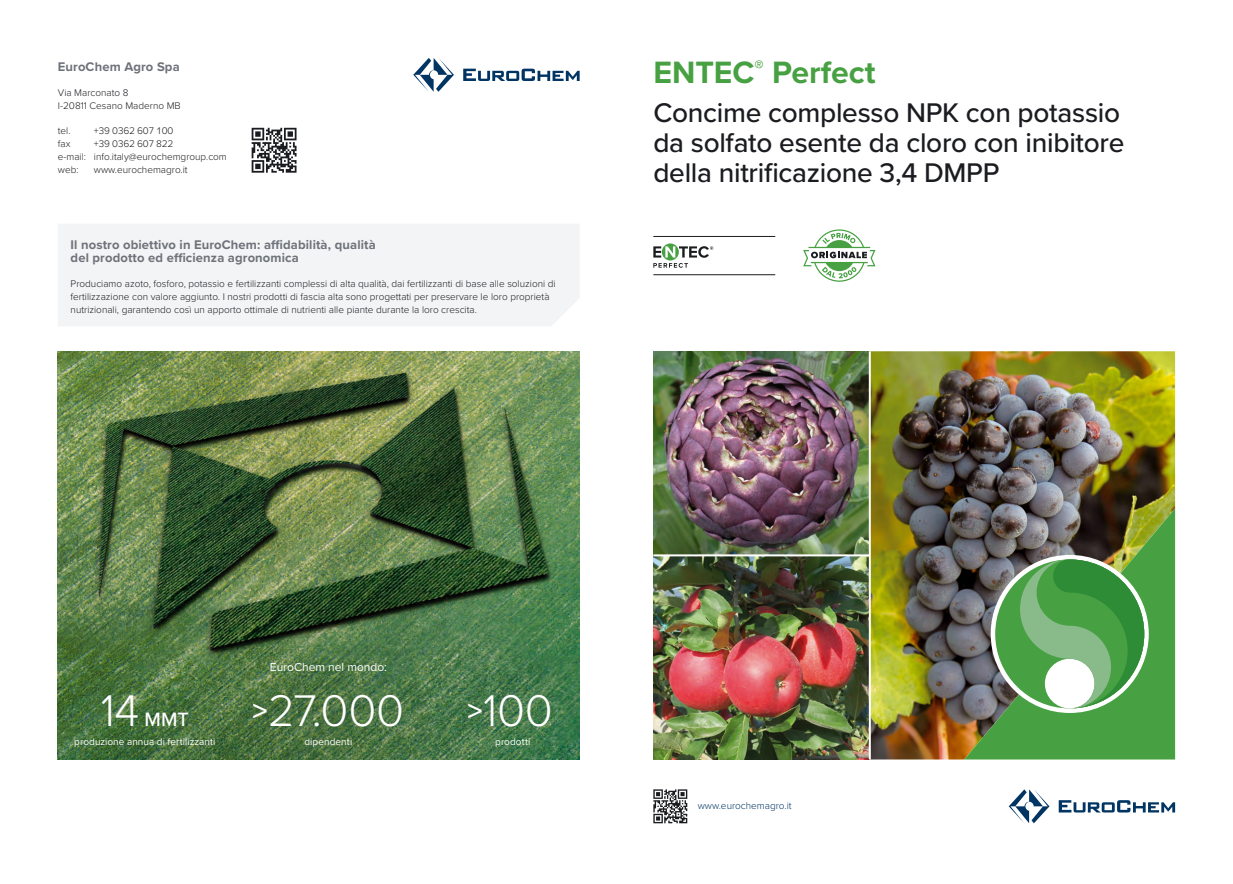
<style>
.page{position:relative;width:1233px;height:884px;background:#fff}
.page>*{position:absolute;margin:0;border:0;box-sizing:border-box;transform-origin:0 0}
.t1{font:300 46px "Proxima Nova";letter-spacing:-.005em;color:#fff}
.Brochure_Header{font:700 32px "Proxima Nova";color:#47a142}
.Brochure_Header_-_2n{font:500 28px/30px "Proxima Nova";letter-spacing:-.01em;color:#1b1c20}
.t2{font:500 20px "Proxima Nova";color:#fff}
.Basic_Header{font:700 13px/12.8px "Proxima Nova";letter-spacing:.01em;color:#6d727a}
.t3{font:12px "Proxima Nova";color:#fff}
.t4{font:300 10px/12.8px "Proxima Nova";color:#1b1c20}
.t5{font:10px "Proxima Nova";letter-spacing:.005em;color:#fff}
.Site_Address{font:300 10px "Proxima Nova";color:#003463}
.t6{font:300 10px "Proxima Nova";letter-spacing:-.025em;color:#1b1c20}
.s1{font-weight:600;font-size:30px}
</style>
<div class="page">
<img style="left:653px;top:351px;width:522px;height:408px">
<hr style="left:869px;top:351px;width:2px;height:408px;background:#fff">
<hr style="left:653px;top:554px;width:217px;height:2px;background:#fff">
<svg style="left:1058px;top:800px;width:117px;height:12px"></svg>
<svg style="left:1008px;top:789px;width:41px;height:34px"></svg>
<img style="left:58px;top:351px;width:521px;height:408px">
<svg style="left:463px;top:69px;width:116px;height:12px"></svg>
<svg style="left:413px;top:58px;width:41px;height:34px"></svg>
<img style="left:964px;top:508px;width:211px;height:251px">
<svg style="left:990px;top:555px;width:158px;height:158px"></svg>
<div style="left:995px;top:559px;width:149px;height:149px;background:#47a142;border-radius:50%"></div>
<svg style="left:1020px;top:559px;width:124px;height:149px"></svg>
<hr style="left:653px;top:236px;width:122px;height:1px;background:#1b1c20">
<hr style="left:653px;top:274px;width:122px;height:1px;background:#1b1c20">
<svg style="left:662px;top:243px;width:17px;height:17px"></svg>
<svg style="left:653px;top:246px;width:60px;height:22px"></svg>
<div style="left:58px;top:224px;width:521px;height:102px;background:#f3f4f5"></div>
<svg style="left:653px;top:789px;width:34px;height:34px"></svg>
<svg style="left:252px;top:128px;width:44px;height:45px"></svg>
<svg style="left:803px;top:229px;width:72px;height:53px"></svg>
<p class="Basic_Header" style="left:58px;top:60px;width:123px">EuroChem Agro Spa</p>
<p class="t4" style="left:58px;top:86px;width:124px">Via Marconato 8<br>I-20811 Cesano Maderno MB</p>
<p class="t4" style="left:58px;top:124px;width:14px">tel.</p>
<p class="t6" style="left:94px;top:124px;width:81px">+39 0362 607 100</p>
<p class="t4" style="left:58px;top:137px;width:14px">fax</p>
<p class="t4" style="left:58px;top:137px;width:170px;text-indent:36px">+39 0362 607 822<br>e-mail: info.italy@eurochemgroup.com web:</p>
<p class="t4" style="left:94px;top:162px;width:95px">www.eurochemagro.it</p>
<p class="Basic_Header" style="left:71px;top:238px;width:307px">Il nostro obiettivo in EuroChem: affidabilità, qualità del prodotto ed efficienza agronomica</p>
<p class="t4" style="left:71px;top:277px;width:486px">Produciamo azoto, fosforo, potassio e fertilizzanti complessi di alta qualità, dai fertilizzanti di base alle soluzioni di fertilizzazione con valore aggiunto. I nostri prodotti di fascia alta sono progettati per preservare le loro proprietà nutrizionali, garantendo così un apporto ottimale di nutrienti alle piante durante la loro crescita.</p>
<p class="Brochure_Header" style="left:653px;top:49px;width:224px">ENTEC<sup>®</sup> Perfect</p>
<p class="Brochure_Header_-_2n" style="left:653px;top:96px;width:472px">Concime complesso NPK con potassio da solfato esente da cloro con inibitore della nitrificazione 3,4 DMPP</p>
<p class="t1" style="left:101px;top:676px;width:40px">14</p>
<p class="t2" style="left:144px;top:704px;width:46px">MMT</p>
<p class="t5" style="left:74px;top:734px;width:143px">produzione annua di fertilizzanti</p>
<p class="t3" style="left:270px;top:658px;width:118px">EuroChem nel mondo:</p>
<p class="t1" style="left:252px;top:676px;width:153px"><span class="s1">&gt;</span>27.000</p>
<p class="t5" style="left:304px;top:734px;width:49px">dipendenti</p>
<p class="t1" style="left:467px;top:676px;width:87px"><span class="s1">&gt;</span>100</p>
<p class="t5" style="left:495px;top:734px;width:37px">prodotti</p>
<p class="Site_Address" style="left:698px;top:798px;width:95px">www.eurochemagro.it</p>
</div>
